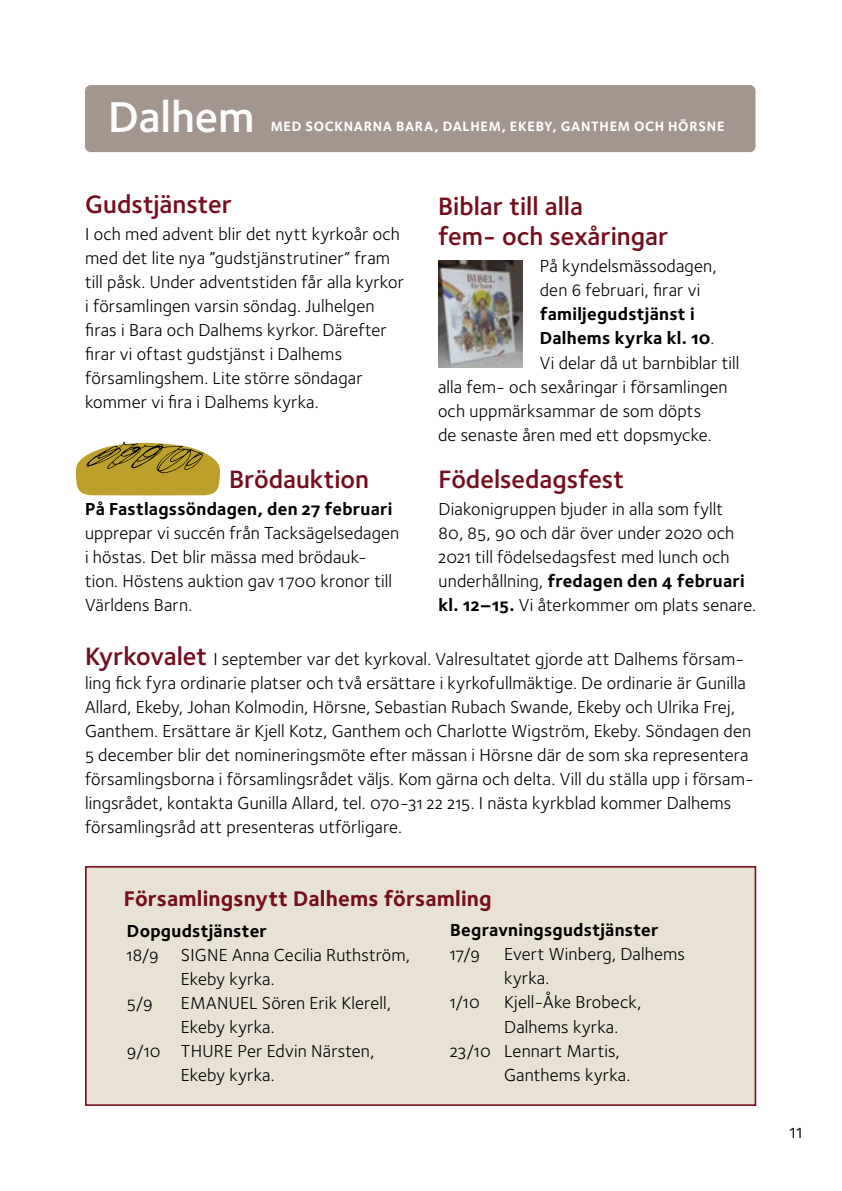
<style>
.page{position:relative;width:842px;height:1191px;background:#fff}
.page>*{position:absolute;margin:0;border:0;box-sizing:border-box;transform-origin:0 0}
.t1{font:600 44.6px "Foundry Sterling";color:#fff}
.t2{font:26px/30px "Foundry Sterling Demi OSF";color:#740d1d}
.t3{font:22px "Foundry Sterling Bold OSF";letter-spacing:.005em;color:#740d1d}
.t4{font:19.6px "Foundry Sterling Book OSF";color:#000}
.t5{font:18px/24px "Foundry Sterling Book OSF";letter-spacing:.01em;color:#000}
.t6{font:18px/24px "Foundry Sterling Bold OSF";letter-spacing:.015em;color:#000}
.t7{font:700 18px "Foundry Sterling";letter-spacing:.015em;color:#000}
.t8{font:14px "Foundry Sterling Bold OSF";letter-spacing:.05em;color:#fff}
.s1{font-family:"Foundry Sterling Book OSF"}
.s2{font-family:"Foundry Sterling Bold OSF"}
.s3{font-family:"Foundry Sterling Demi OSF";font-size:26px;color:#740d1d}
</style>
<div class="page">
<div style="left:85px;top:85px;width:670px;height:67px;background:#a2968e;border-radius:6px"></div>
<div style="left:85px;top:866px;width:671px;height:240px;background:#e8e2d4;border:2px solid #740d1d"></div>
<svg style="left:76px;top:442px;width:144px;height:53px"></svg>
<img style="left:438px;top:261px;width:85px;height:107px">
<h1 class="t1" style="left:108px;top:85px;width:148px">Dalhem</h1>
<p class="t8" style="left:271px;top:116px;width:455px">MED SOCKNARNA BARA, DALHEM, EKEBY, GANTHEM OCH HÖRSNE</p>
<h2 class="t2" style="left:85px;top:189px;width:148px">Gudstjänster</h2>
<p class="t5" style="left:85px;top:222px;width:320px">I och med advent blir det nytt kyrkoår och med det lite nya ”gudstjänstrutiner” fram till påsk. Under adventstiden får alla kyrkor i församlingen varsin söndag. Julhelgen firas i Bara och Dalhems kyrkor. Därefter firar vi oftast gudstjänst i Dalhems församlingshem. Lite större söndagar kommer vi fira i Dalhems kyrka.</p>
<h2 class="t2" style="left:438px;top:191px;width:232px">Biblar till alla<br>fem- och sexåringar</h2>
<p class="t5" style="left:540px;top:254px;width:178px">På kyndelsmässodagen, den 6 februari, firar vi</p>
<p class="t6" style="left:540px;top:302px;width:176px">familjegudstjänst i<br>Dalhems kyrka kl. 10<span class="s1">.</span></p>
<p class="t5" style="left:438px;top:350px;width:303px;text-indent:102px">Vi delar då ut barnbiblar till alla fem- och sexåringar i församlingen och uppmärksammar de som döpts<br>de senaste åren med ett dopsmycke.</p>
<h2 class="t2" style="left:438px;top:463px;width:187px">Födelsedagsfest</h2>
<p class="t5" style="left:438px;top:496px;width:297px">Diakonigruppen bjuder in alla som fyllt<br>80, 85, 90 och där över under 2020 och<br>2021 till födelsedagsfest med lunch och</p>
<p class="t6" style="left:438px;top:568px;width:308px"><span class="s1">underhållning,</span> fredagen den 4 februari</p>
<p class="t5" style="left:438px;top:592px;width:319px"><span class="s2">kl. 12–15.</span> Vi återkommer om plats senare.</p>
<h2 class="t2" style="left:229px;top:464px;width:142px">Brödauktion</h2>
<p class="t6" style="left:85px;top:497px;width:309px">På Fastlagssöndagen, den 27 februari</p>
<p class="t5" style="left:85px;top:521px;width:316px">upprepar vi succén från Tacksägelsedagen i höstas. Det blir mässa med brödauk&shy;tion. Höstens auktion gav 1 700 kronor till Världens Barn.</p>
<p class="t5" style="left:85px;top:647px;width:670px"><span class="s3">Kyrkovalet</span> I september var det kyrkoval. Valresultatet gjorde att Dalhems försam&shy;ling fick fyra ordinarie platser och två ersättare i kyrkofullmäktige. De ordinarie är Gunilla Allard, Ekeby, Johan Kolmodin, Hörsne, Sebastian Rubach Swande, Ekeby och Ulrika Frej, Ganthem. Ersättare är Kjell Kotz, Ganthem och Charlotte Wigström, Ekeby. Söndagen den 5 december blir det nomineringsmöte efter mässan i Hörsne där de som ska representera församlingsborna i församlingsrådet väljs. Kom gärna och delta. Vill du ställa upp i försam&shy;lingsrådet, kontakta Gunilla Allard, tel. 070-31 22 215. I nästa kyrkblad kommer Dalhems församlingsråd att presenteras utförligare.</p>
<p class="t3" style="left:124px;top:883px;width:369px">Församlingsnytt Dalhems församling</p>
<p class="t7" style="left:127px;top:917px;width:142px">Dopgudstjänster</p>
<p class="t5" style="left:127px;top:942px;width:285px">18/9 SIGNE Anna Cecilia Ruthström,</p>
<p class="t5" style="left:181px;top:966px;width:95px">Ekeby kyrka.</p>
<p class="t5" style="left:127px;top:990px;width:27px">5/9</p>
<p class="t5" style="left:181px;top:990px;width:212px">EMANUEL Sören Erik Klerell,</p>
<p class="t5" style="left:181px;top:1014px;width:95px">Ekeby kyrka.</p>
<p class="t5" style="left:127px;top:1038px;width:249px">9/10 THURE Per Edvin Närsten,</p>
<p class="t5" style="left:181px;top:1062px;width:95px">Ekeby kyrka.</p>
<p class="t7" style="left:450px;top:917px;width:210px">Begravningsgudstjänster</p>
<p class="t5" style="left:450px;top:942px;width:31px">17/9</p>
<p class="t5" style="left:504px;top:942px;width:182px">Evert Winberg, Dalhems kyrka.</p>
<p class="t5" style="left:450px;top:990px;width:31px">1/10</p>
<p class="t5" style="left:504px;top:990px;width:139px">Kjell-Åke Brobeck,</p>
<p class="t5" style="left:504px;top:1014px;width:116px">Dalhems kyrka.</p>
<p class="t5" style="left:450px;top:1038px;width:171px">23/10 Lennart Martis,</p>
<p class="t5" style="left:504px;top:1062px;width:128px">Ganthems kyrka.</p>
<p class="t4" style="left:790px;top:1117px;width:14px">11</p>
</div>
